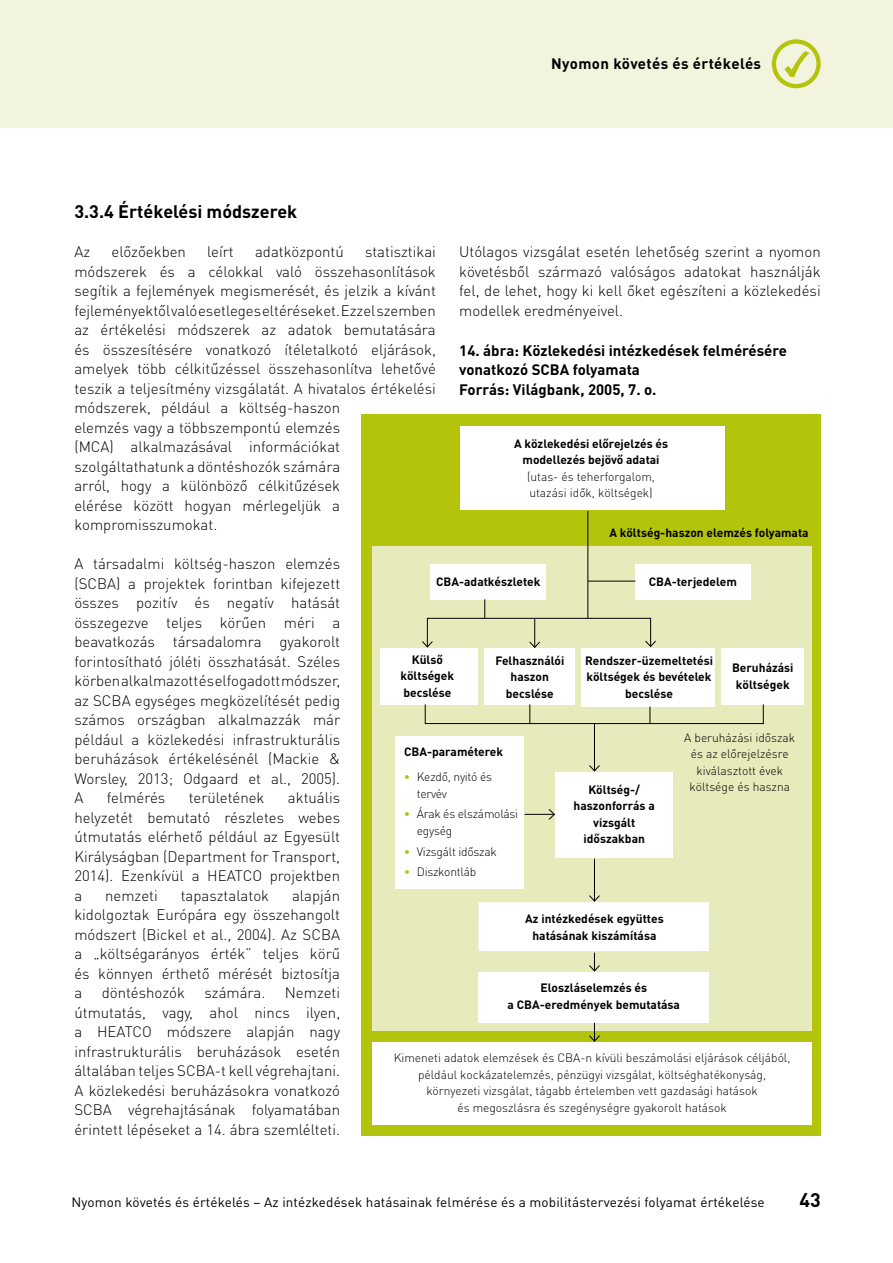
<style>
.page{position:relative;width:893px;height:1263px;background:#fff}
.page>*{position:absolute;margin:0;border:0;box-sizing:border-box;transform-origin:0 0}
.t1{font:700 19.5px "DIN Pro";color:#000}
.t2{font:700 18px "DIN Pro";color:#000}
.t3{font:300 15px/19.5px "DIN Pro";color:#000;text-align:justify}
.t4{font:700 15px/19.5px "DIN Pro";color:#000}
.t5{font:700 15px "DIN Pro";letter-spacing:.025em;color:#000}
.t6{font:13.5px "DIN Pro";letter-spacing:.01em;color:#000}
.t7{font:700 12px/16.5px "DIN Pro";color:#000;text-align:center}
.t8{font:300 12px/16.5px "DIN Pro";color:#000;text-align:center}
.t9{font:300 12px/16.5px "DIN Pro";letter-spacing:-.02em;color:#000}
.s1{font-weight:700;color:#b4c40c}
</style>
<div class="page">
<div style="left:0;top:0;width:893px;height:128px;background:#f3f4de"></div>
<svg style="left:772px;top:39px;width:49px;height:49px"></svg>
<div style="left:361px;top:414px;width:460px;height:722px;background:#b4c40c"></div>
<div style="left:372px;top:546px;width:439px;height:485px;background:#e7eabb"></div>
<div style="left:460px;top:426px;width:265px;height:84px;background:#fff"></div>
<div style="left:431px;top:564px;width:115px;height:35px;background:#fff"></div>
<div style="left:395px;top:736px;width:129px;height:152px;background:#fff"></div>
<div style="left:380px;top:648px;width:98px;height:56px;background:#fff"></div>
<div style="left:479px;top:902px;width:230px;height:49px;background:#fff"></div>
<div style="left:479px;top:972px;width:230px;height:50px;background:#fff"></div>
<div style="left:372px;top:1042px;width:439px;height:83px;background:#fff"></div>
<div style="left:581px;top:648px;width:134px;height:58px;background:#fff"></div>
<div style="left:555px;top:772px;width:118px;height:86px;background:#fff"></div>
<div style="left:485px;top:648px;width:90px;height:56px;background:#fff"></div>
<div style="left:721px;top:648px;width:83px;height:56px;background:#fff"></div>
<div style="left:635px;top:564px;width:115px;height:35px;background:#fff"></div>
<hr style="left:587px;top:511px;width:1px;height:107px;background:#000">
<hr style="left:588px;top:581px;width:47px;height:1px;background:#000">
<div style="left:427px;top:618px;width:224px;height:29px;border:1px solid #000"></div>
<svg style="left:422px;top:641px;width:11px;height:7px"></svg>
<svg style="left:645px;top:640px;width:11px;height:7px"></svg>
<svg style="left:484px;top:599px;width:1px;height:19px"></svg>
<svg style="left:529px;top:619px;width:12px;height:29px"></svg>
<svg style="left:424px;top:704px;width:340px;height:20px"></svg>
<hr style="left:594px;top:724px;width:1px;height:47px;background:#000">
<svg style="left:589px;top:765px;width:11px;height:7px"></svg>
<hr style="left:594px;top:859px;width:1px;height:42px;background:#000">
<svg style="left:589px;top:895px;width:11px;height:7px"></svg>
<svg style="left:589px;top:1023px;width:11px;height:19px"></svg>
<svg style="left:525px;top:809px;width:30px;height:11px"></svg>
<svg style="left:589px;top:953px;width:11px;height:19px"></svg>
<p class="t5" style="left:551px;top:54px;width:211px">Nyomon követés és értékelés</p>
<p class="t2" style="left:74px;top:199px;width:224px">3.3.4 Értékelési módszerek</p>
<p class="t3" style="left:74px;top:241px;width:17px">Az</p>
<p class="t3" style="left:112px;top:241px;width:76px">előzőekben</p>
<p class="t3" style="left:207px;top:241px;width:28px">leírt</p>
<p class="t3" style="left:255px;top:241px;width:90px">adatközpontú</p>
<p class="t3" style="left:459px;top:241px;width:363px">Utólagos vizsgálat esetén lehetőség szerint a nyomon követésből származó valóságos adatokat használják fel, de lehet, hogy ki kell őket egészíteni a közlekedési modellek eredményeivel.</p>
<p class="t4" style="left:459px;top:340px;width:329px">14. ábra: Közlekedési intézkedések felmérésére vonatkozó SCBA folyamata<br>Forrás: Világbank, 2005, 7. o.</p>
<p class="t3" style="left:74px;top:241px;width:363px;text-align:left;text-indent:291px">statisztikai módszerek és a célokkal való összehasonlítások segítik a fejlemények megismerését, és jelzik a kívánt fejleményektől való esetleges eltéréseket. Ezzel szemben az értékelési módszerek az adatok bemutatására és összesítésére vonatkozó ítéletalkotó eljárások, amelyek több célkitűzéssel összehasonlítva lehetővé teszik a teljesítmény vizsgálatát. A hivatalos értékelési módszerek, például a költség-haszon<br>elemzés vagy a többszempontú elemzés<br>(MCA) alkalmazásával információkat szolgáltathatunk a döntéshozók számára<br>arról, hogy a különböző célkitűzések<br>elérése között hogyan mérlegeljük a kompromisszumokat.</p>
<p class="t3" style="left:74px;top:553px;width:267px">A társadalmi költség-haszon elemzés (SCBA) a projektek forintban kifejezett összes pozitív és negatív hatását összegezve teljes körűen méri a beavatkozás társadalomra gyakorolt forintosítható jóléti összhatását. Széles körben alkalmazott és elfogadott módszer, az SCBA egységes megközelítését pedig számos országban alkalmazzák már például a közlekedési infrastrukturális beruházások értékelésénél (Mackie &amp; Worsley, 2013; Odgaard et al., 2005).<br>A</p>
<p class="t7" style="left:514px;top:435px;width:155px">A közlekedési előrejelzés és modellezés bejövő adatai</p>
<p class="t8" style="left:527px;top:468px;width:129px;text-align:left">(utas- és teherforgalom, utazási idők, költségek)</p>
<p class="t7" style="left:609px;top:524px;width:201px">A költség-haszon elemzés folyamata</p>
<p class="t7" style="left:436px;top:573px;width:106px">CBA-adatkészletek</p>
<p class="t7" style="left:649px;top:573px;width:90px">CBA-terjedelem</p>
<p class="t7" style="left:400px;top:650px;width:55px">Külső költségek becslése</p>
<p class="t7" style="left:585px;top:652px;width:129px">Rendszer-üzemeltetési költségek és bevételek becslése</p>
<p class="t8" style="left:684px;top:728px;width:112px">A beruházási időszak és az előrejelzésre kiválasztott évek</p>
<p class="t7" style="left:588px;top:781px;width:53px">Költség-/</p>
<p class="t8" style="left:689px;top:778px;width:102px">költsége és haszna</p>
<p class="t7" style="left:574px;top:797px;width:83px">haszonforrás a vizsgált időszakban</p>
<p class="t7" style="left:495px;top:652px;width:70px">Felhasználói haszon becslése</p>
<p class="t7" style="left:732px;top:659px;width:63px">Beruházási költségek</p>
<p class="t7" style="left:404px;top:743px;width:101px">CBA-paraméterek</p>
<p class="t9" style="left:417px;top:768px;width:77px;text-indent:-13px"><span class="s1">•</span> Kezdő, nyitó és tervév</p>
<p class="t9" style="left:417px;top:805px;width:103px;text-indent:-13px"><span class="s1">•</span> Árak és elszámolási egység</p>
<p class="t9" style="left:404px;top:842px;width:94px"><span class="s1">•</span> Vizsgált időszak</p>
<p class="t9" style="left:404px;top:863px;width:74px"><span class="s1">•</span> Diszkontláb</p>
<p class="t3" style="left:74px;top:787px;width:267px;text-indent:213px">aktuális helyzetét bemutató részletes webes útmutatás elérhető például az Egyesült Királyságban (Department for Transport, 2014). Ezenkívül a HEATCO projektben a</p>
<p class="t3" style="left:107px;top:787px;width:60px">felmérés</p>
<p class="t3" style="left:189px;top:787px;width:77px">területének</p>
<p class="t3" style="left:74px;top:885px;width:267px;text-indent:218px">alapján kidolgoztak Európára egy összehangolt módszert (Bickel et al., 2004). Az SCBA a „költségarányos érték” teljes körű és könnyen érthető mérését biztosítja a</p>
<p class="t3" style="left:105px;top:885px;width:54px">nemzeti</p>
<p class="t3" style="left:181px;top:885px;width:90px">tapasztalatok</p>
<p class="t7" style="left:525px;top:910px;width:140px">Az intézkedések együttes hatásának kiszámítása</p>
<p class="t7" style="left:508px;top:979px;width:174px">Eloszláselemzés és<br>a CBA-eredmények bemutatása</p>
<p class="t3" style="left:102px;top:982px;width:85px">döntéshozók</p>
<p class="t3" style="left:205px;top:982px;width:62px">számára.</p>
<p class="t3" style="left:74px;top:982px;width:267px;text-indent:210px">Nemzeti útmutatás, vagy, ahol nincs ilyen, a HEATCO módszere alapján nagy infrastrukturális beruházások esetén általában teljes SCBA-t kell végrehajtani.<br>A közlekedési beruházásokra vonatkozó SCBA végrehajtásának folyamatában érintett lépéseket a 14. ábra szemlélteti.</p>
<p class="t8" style="left:394px;top:1049px;width:398px">Kimeneti adatok elemzések és CBA-n kívüli beszámolási eljárások céljából, például kockázatelemzés, pénzügyi vizsgálat, költséghatékonyság, környezeti vizsgálat, tágabb értelemben vett gazdasági hatások<br>és megoszlásra és szegénységre gyakorolt hatások</p>
<p class="t6" style="left:72px;top:1193px;width:695px">Nyomon követés és értékelés – Az intézkedések hatásainak felmérése és a mobilitástervezési folyamat értékelése</p>
<h1 class="t1" style="left:799px;top:1187px;width:23px">43</h1>
</div>
